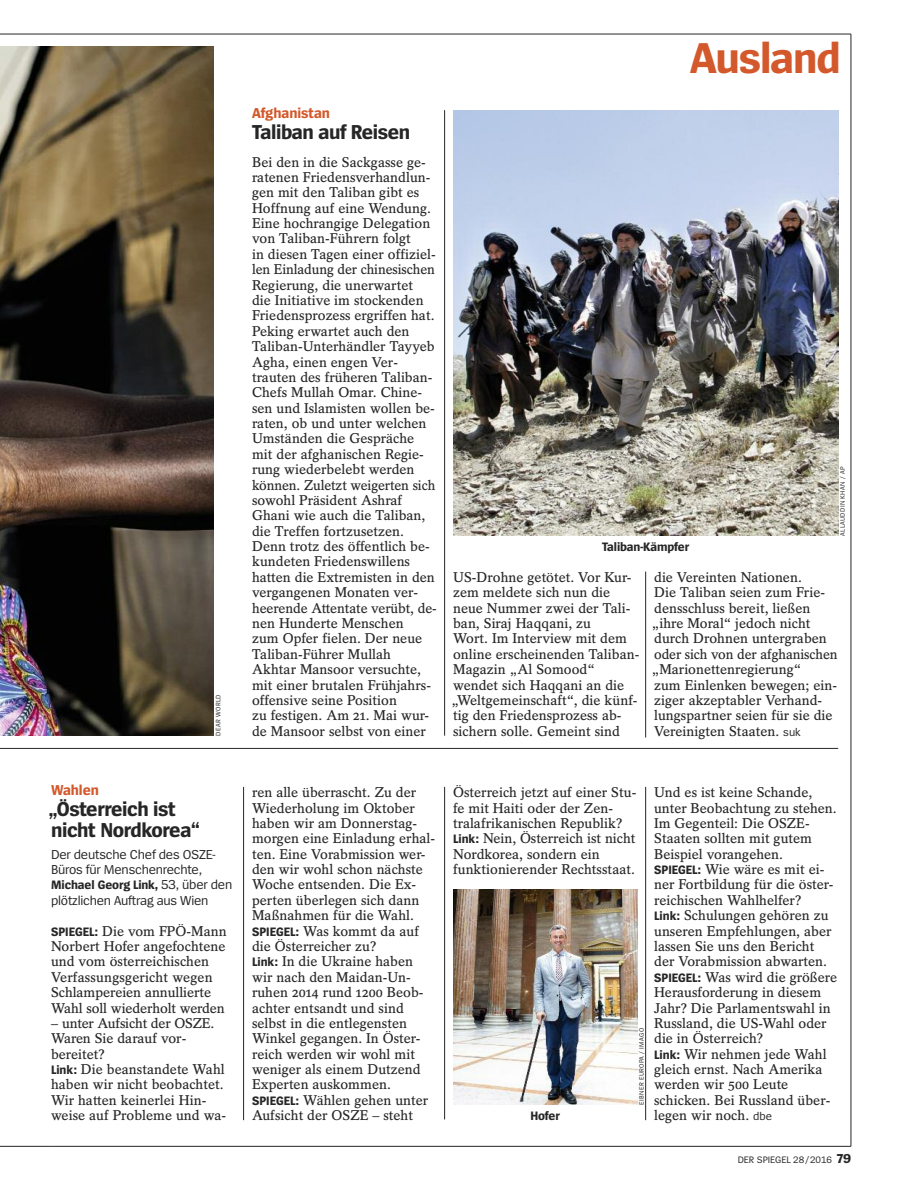
<style>
.page{position:relative;width:902px;height:1191px;background:#fff}
.page>*{position:absolute;margin:0;border:0;box-sizing:border-box;transform-origin:0 0}
.t1{font:700 45px "Spiegel Sans";letter-spacing:-.025em;color:#d3592c}
.t2{font:700 21px/21px "Spiegel Sans";letter-spacing:-.02em;color:#272627}
.t3{font:700 15px "Spiegel Sans";letter-spacing:-.005em;color:#d3592c}
.t4{font:600 14.1px/15.5px "Spiegel Serif";color:#272627}
.t5{font:13.5px/15.5px "Spiegel Sans";letter-spacing:-.015em;color:#272627}
.t6{font:700 12.75px "Spiegel Sans";letter-spacing:-.01em;color:#272627}
.t7{font:9.75px "Spiegel Sans";letter-spacing:-.005em;color:#272627}
.t8{font:6.75px "Spiegel Sans";letter-spacing:.05em;color:#272627}
.s1{font-weight:400;font-size:13.5px}
.s2{font-family:"Spiegel Sans";font-weight:700;font-size:12.75px}
.s3{font-family:"Spiegel Sans";font-weight:400;font-size:11.7px}
.s4{font-weight:700;font-size:13.5px}
</style>
<div class="page">
<hr style="left:51px;top:34px;width:799px;height:1px;background:#272627">
<hr style="left:0;top:34px;width:51px;height:1px;background:#272627">
<hr style="left:243px;top:787px;width:1px;height:333px;background:#272627">
<hr style="left:444px;top:110px;width:1px;height:625px;background:#272627">
<hr style="left:645px;top:787px;width:1px;height:333px;background:#272627">
<hr style="left:850px;top:34px;width:1px;height:1112px;background:#272627">
<hr style="left:0;top:1146px;width:51px;height:1px;background:#272627">
<hr style="left:51px;top:1146px;width:799px;height:1px;background:#272627">
<img style="left:0;top:47px;width:214px;height:688px">
<hr style="left:0;top:748px;width:838px;height:1px;background:#272627">
<img style="left:453px;top:110px;width:385px;height:425px">
<img style="left:453px;top:889px;width:184px;height:215px">
<hr style="left:444px;top:787px;width:1px;height:332px;background:#272627">
<hr style="left:645px;top:571px;width:1px;height:166px;background:#272627">
<p class="t8" style="left:216px;top:735px;width:43px;rotate:-90deg">DEAR WORLD</p>
<p class="t3" style="left:51px;top:784px;width:49px">Wahlen</p>
<h2 class="t2" style="left:48px;top:800px;width:153px">„Österreich ist nicht Nordkorea“</h2>
<p class="t5" style="left:51px;top:847px;width:166px">Der deutsche Chef des OSZE-<br>Büros für Menschenrechte,</p>
<p class="t6" style="left:51px;top:880px;width:183px">Michael Georg Link, <span class="s1">53, über den</span></p>
<p class="t5" style="left:51px;top:893px;width:159px">plötzlichen Auftrag aus Wien</p>
<p class="t4" style="left:51px;top:924px;width:177px"><span class="s2">SPIEGEL:</span> Die vom FPÖ-Mann<br>Norbert Hofer angefochtene und vom österreichischen<br>Verfassungsgericht wegen<br>Schlampereien annullierte<br>Wahl soll wiederholt werden</p>
<p class="t4" style="left:51px;top:1016px;width:176px">– unter Aufsicht der OSZE.<br>Waren Sie darauf vor&shy;bereitet?<br><span class="s2">Link:</span> Die beanstandete Wahl haben wir nicht beobachtet.<br>Wir hatten keinerlei Hin&shy;weise auf Probleme und wa-</p>
<p class="t3" style="left:252px;top:108px;width:79px">Afghanistan</p>
<h2 class="t2" style="left:252px;top:123px;width:160px">Taliban auf Reisen</h2>
<p class="t4" style="left:252px;top:155px;width:186px">Bei den in die Sackgasse ge&shy;ratenen Friedensverhandlun&shy;gen mit den Taliban gibt es<br>Hoffnung auf eine Wendung.<br>Eine hochrangige Delegation von Taliban-Führern folgt<br>in diesen Tagen einer offiziel&shy;len Einladung der chinesischen<br>Regierung, die unerwartet<br>die Initiative im stockenden<br>Friedensprozess ergriffen hat.<br>Peking erwartet auch den<br>Taliban-Unterhändler Tayyeb<br>Agha, einen engen Ver&shy;trauten des früheren Taliban-<br>Chefs Mullah Omar. Chine&shy;sen und Islamisten wollen be&shy;raten, ob und unter welchen<br>Umständen die Gespräche mit der afghanischen Regie&shy;rung wiederbelebt werden können. Zuletzt weigerten sich sowohl Präsident Ashraf<br>Ghani wie auch die Taliban, die Treffen fortzusetzen.<br>Denn trotz des öffentlich be&shy;kundeten Friedenswillens hatten die Extremisten in den vergangenen Monaten ver&shy;heerende Attentate verübt, de&shy;nen Hunderte Menschen<br>zum Opfer fielen. Der neue<br>Taliban-Führer Mullah<br>Akhtar Mansoor versuchte, mit einer brutalen Frühjahrs&shy;offensive seine Position<br>zu festigen. Am 21. Mai wur&shy;de Mansoor selbst von einer</p>
<h1 class="t1" style="left:690px;top:41px;width:152px">Ausland</h1>
<p class="t6" style="left:602px;top:542px;width:89px">Taliban-Kämpfer</p>
<p class="t8" style="left:840px;top:536px;width:70px;rotate:-90deg">ALLAUDDIN KHAN / AP</p>
<p class="t4" style="left:451px;top:571px;width:189px">US-Drohne getötet. Vor Kur&shy;zem meldete sich nun die neue Nummer zwei der Tali&shy;ban, Siraj Haqqani, zu<br>Wort. Im Interview mit dem online erscheinenden Taliban-<br>Magazin „Al Somood“ wendet sich Haqqani an die „Weltgemeinschaft“, die künf&shy;tig den Friedensprozess ab&shy;sichern solle. Gemeint sind</p>
<p class="t4" style="left:651px;top:571px;width:187px">die Vereinten Nationen.<br>Die Taliban seien zum Frie&shy;densschluss bereit, ließen „ihre Moral“ jedoch nicht durch Drohnen untergraben oder sich von der afghanischen „Marionettenregierung“<br>zum Einlenken bewegen; ein&shy;ziger akzeptabler Verhand&shy;lungspartner seien für sie die<br>Vereinigten Staaten. <span class="s3">suk</span></p>
<p class="t4" style="left:252px;top:786px;width:185px">ren alle überrascht. Zu der<br>Wiederholung im Oktober haben wir am Donnerstag&shy;morgen eine Einladung erhal&shy;ten. Eine Vorabmission wer&shy;den wir wohl schon nächste<br>Woche entsenden. Die Ex&shy;perten überlegen sich dann<br>Maßnahmen für die Wahl.<br><span class="s2">SPIEGEL:</span> Was kommt da auf die Österreicher zu?<br><span class="s2">Link:</span> In die Ukraine haben wir nach den Maidan-Un&shy;ruhen 2014 rund 1200 Beob&shy;achter entsandt und sind selbst in die entlegensten<br>Winkel gegangen. In Öster&shy;reich werden wir wohl mit weniger als einem Dutzend<br>Experten auskommen.<br><span class="s2">SPIEGEL:</span> Wählen gehen unter<br>Aufsicht der OSZE – steht</p>
<p class="t4" style="left:453px;top:786px;width:185px">Österreich jetzt auf einer Stu&shy;fe mit Haiti oder der Zen&shy;tralafrikanischen Republik?<br><span class="s2">Link:</span> Nein, Österreich ist nicht<br>Nordkorea, sondern ein funktionierender Rechtsstaat.</p>
<p class="t4" style="left:654px;top:786px;width:184px">Und es ist keine Schande, unter Beobachtung zu stehen.<br>Im Gegenteil: Die OSZE-<br>Staaten sollten mit gutem<br>Beispiel vorangehen.<br><span class="s2">SPIEGEL:</span> Wie wäre es mit ei&shy;ner Fortbildung für die öster&shy;reichischen Wahlhelfer?<br><span class="s2">Link:</span> Schulungen gehören zu unseren Empfehlungen, aber lassen Sie uns den Bericht der Vorabmission abwarten.<br><span class="s2">SPIEGEL:</span> Was wird die größere<br>Herausforderung in diesem<br>Jahr? Die Parlamentswahl in<br>Russland, die US-Wahl oder die in Österreich?<br><span class="s2">Link:</span> Wir nehmen jede Wahl gleich ernst. Nach Amerika werden wir 500 Leute schicken. Bei Russland über&shy;legen wir noch. <span class="s3">dbe</span></p>
<p class="t8" style="left:639px;top:1104px;width:78px;rotate:-90deg">EIBNER EUROPA / IMAGO</p>
<p class="t6" style="left:530px;top:1111px;width:31px">Hofer</p>
<p class="t7" style="left:737px;top:1156px;width:115px">DER SPIEGEL 28/2016 <span class="s4">79</span></p>
</div>
